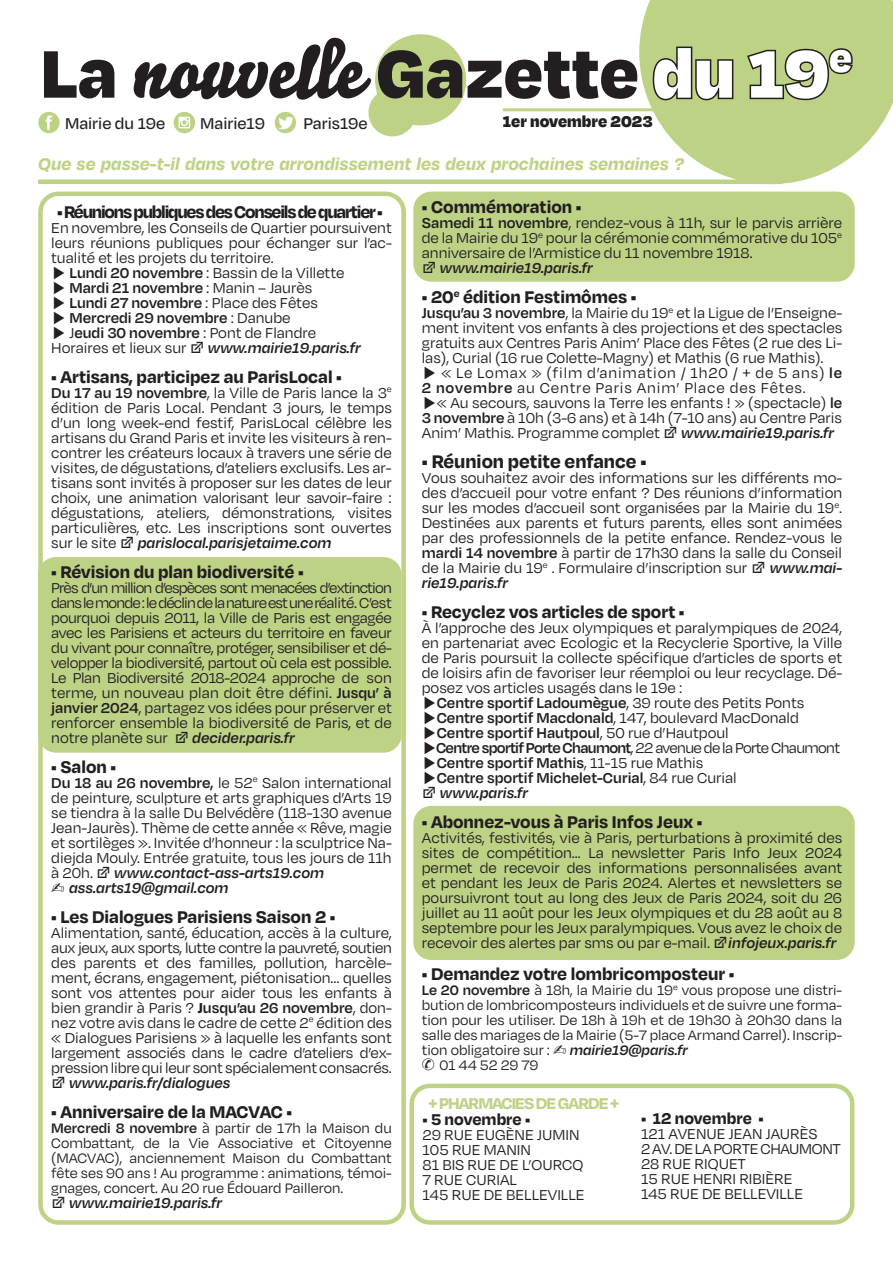
<style>
.page{position:relative;width:893px;height:1263px;background:#fff}
.page>*{position:absolute;margin:0;border:0;box-sizing:border-box;transform-origin:0 0}
.t1{font:900 77.25px "Degular";color:#231f20}
.t2{font:700 21px "Degular";color:#231f20}
.t3{font:700 19.5px "Degular";color:#231f20}
.t4{font:italic 700 19.5px "Degular";color:#bed286}
.t5{font:700 19.5px "Degular";letter-spacing:-.06em;color:#231f20}
.t6{font:500 18px "Degular";color:#231f20}
.t7{font:700 18px "Degular";color:#231f20}
.t8{font:700 18px "Degular";letter-spacing:-.05em;color:#bed286}
.t9{font:900 18px "Degular";color:#231f20}
.t10{font:16.5px/15px "Degular";color:#231f20}
.t11{font:italic 600 16.5px "Degular";color:#231f20}
.t12{font:15.75px/15px "Degular";color:#231f20}
.s1{font-family:"Bello Script Pro";font-weight:400}
.s2{font-weight:600}
.s3{font-weight:600;font-style:italic}
.s4{font-weight:700}
</style>
<div class="page">
<div style="left:413px;top:806px;width:442px;height:154px;background:#bed286;border-radius:18px"></div>
<div style="left:38px;top:557px;width:364px;height:196px;background:#bed286;border-radius:18px"></div>
<div style="left:413px;top:192px;width:442px;height:90px;background:#bed286;border-radius:18px"></div>
<div style="left:409px;top:1084px;width:445px;height:141px;border:4px solid #bed286;border-radius:18px"></div>
<hr style="left:503px;top:108px;width:362px;height:3px;background:#bed286">
<svg style="left:38px;top:112px;width:22px;height:21px"></svg>
<svg style="left:275px;top:112px;width:21px;height:21px"></svg>
<svg style="left:174px;top:112px;width:21px;height:21px"></svg>
<hr style="left:38px;top:180px;width:744px;height:4px;background:#bed286">
<div style="left:38px;top:192px;width:368px;height:1033px;border:4px solid #bed286;border-radius:18px"></div>
<div style="left:375px;top:34px;width:91px;height:91px;background:#bed286;border-radius:50%"></div>
<div style="left:368px;top:89px;width:48px;height:47px;background:#bed286;border-radius:50%"></div>
<svg style="left:639px;top:0;width:254px;height:184px;fill:#bed286"></svg>
<h1 class="t1" style="left:41px;top:23px;width:813px">La <span class="s1">nouvelle</span> Gazette du 19<sup>e</sup></h1>
<p class="t6" style="left:65px;top:112px;width:102px">Mairie du 19e</p>
<p class="t6" style="left:200px;top:112px;width:66px">Mairie19</p>
<p class="t6" style="left:303px;top:112px;width:66px">Paris19e</p>
<p class="t9" style="left:503px;top:109px;width:151px">1er novembre 2023</p>
<p class="t4" style="left:38px;top:151px;width:647px">Que se passe-t-il dans votre arrondissement les deux prochaines semaines ?</p>
<p class="t5" style="left:57px;top:199px;width:327px">• Réunions publiques des Conseils de quartier •</p>
<p class="t10" style="left:51px;top:219px;width:342px">En novembre, les Conseils de Quartier poursuivent leurs réunions publiques pour échanger sur l’ac&shy;tualité et les projets du territoire.<br>▶ <span class="s2">Lundi 20 novembre</span> : Bassin de la Villette<br>▶ <span class="s2">Mardi 21 novembre</span> : Manin – Jaurès<br>▶ <span class="s2">Lundi 27 novembre</span> : Place des Fêtes<br>▶ <span class="s2">Mercredi 29 novembre</span> : Danube<br>▶ J<span class="s2">eudi 30 novembre</span> : Pont de Flandre<br>Horaires et lieux sur <span class="s3">➚ www.mairie19.paris.fr</span></p>
<p class="t3" style="left:51px;top:364px;width:292px">• Artisans, participez au ParisLocal •</p>
<p class="t10" style="left:51px;top:384px;width:342px;text-align:justify"><span class="s2">Du 17 au 19 novembre</span>, la Ville de Paris lance la 3<sup>e </sup>édition de Paris Local. Pendant 3 jours, le temps d’un long week-end festif, ParisLocal célèbre les artisans du Grand Paris et invite les visiteurs à ren&shy;contrer les créateurs locaux à travers une série de visites, de dégustations, d’ateliers exclusifs. Les ar&shy;tisans sont invités à proposer sur les dates de leur choix, une animation valorisant leur savoir-faire : dégustations, ateliers, démonstrations, visites particulières, etc. Les inscriptions sont ouvertes sur le site <span class="s3">➚ parislocal.parisjetaime.com</span></p>
<p class="t3" style="left:51px;top:559px;width:254px">• Révision du plan biodiversité •</p>
<p class="t10" style="left:51px;top:579px;width:342px;text-align:justify">Près d’un million d’espèces sont menacées d’extinction dans le monde : le déclin de la nature est une réalité. C’est pourquoi depuis 2011, la Ville de Paris est engagée avec les Parisiens et acteurs du territoire en faveur du vivant pour connaître, protéger, sensibiliser et dé&shy;velopper la biodiversité, partout où cela est possible.<br>Le Plan Biodiversité 2018-2024 approche de son terme, un nouveau plan doit être défini. <span class="s2">Jusqu’ à janvier 2024</span>, partagez vos idées pour préserver et renforcer ensemble la biodiversité de Paris, et de notre planète sur <span class="s3">➚ decider.paris.fr</span></p>
<p class="t3" style="left:51px;top:754px;width:66px">• Salon •</p>
<p class="t10" style="left:51px;top:774px;width:342px"><span class="s2">Du 18 au 26 novembre,</span> le 52<sup>e</sup> Salon international de peinture, sculpture et arts graphiques d’Arts 19 se tiendra à la salle Du Belvédère (118-130 avenue Jean-Jaurès). Thème de cette année « Rêve, magie et sortilèges ». Invitée d’honneur : la sculptrice Na&shy;diejda Mouly. Entrée gratuite, tous les jours de 11h à 20h. <span class="s3">➚ www.contact-ass-arts19.com<br></span>✍ <span class="s3">ass.arts19@gmail.com</span></p>
<p class="t3" style="left:51px;top:904px;width:286px">• Les Dialogues Parisiens Saison 2 •</p>
<p class="t10" style="left:51px;top:924px;width:342px;text-align:justify">Alimentation, santé, éducation, accès à la culture, aux jeux, aux sports, lutte contre la pauvreté, soutien des parents et des familles, pollution, harcèle&shy;ment, écrans, engagement, piétonisation… quelles sont vos attentes pour aider tous les enfants à bien grandir à Paris ? <span class="s4">J</span><span class="s2">usqu’au 26 novembre</span>, don&shy;nez votre avis dans le cadre de cette 2<sup>e</sup> édition des « Dialogues Parisiens » à laquelle les enfants sont largement associés dans le cadre d’ateliers d’ex&shy;pression libre qui leur sont spécialement consacrés.</p>
<p class="t11" style="left:51px;top:1072px;width:181px">➚ www.paris.fr/dialogues</p>
<p class="t3" style="left:51px;top:1099px;width:242px">• Anniversaire de la MACVAC •</p>
<p class="t12" style="left:51px;top:1120px;width:342px;text-align:justify"><span class="s2">Mercredi 8 novembre</span> à partir de 17h la Maison du Combattant, de la Vie Associative et Citoyenne (MACVAC), anciennement Maison du Combattant fête ses 90 ans ! Au programme : animations, témoi&shy;gnages, concert. Au 20 rue Édouard Pailleron.</p>
<p class="t11" style="left:51px;top:1192px;width:172px">➚ www.mairie19.paris.fr</p>
<p class="t3" style="left:422px;top:195px;width:161px">• Commémoration •</p>
<p class="t10" style="left:422px;top:215px;width:422px;text-align:justify"><span class="s2">Samedi 11 novembre</span>, rendez-vous à 11h, sur le parvis arrière de la Mairie du 19<sup>e</sup> pour la cérémonie commémorative du 105<sup>e </sup>anniversaire de l’Armistice du 11 novembre 1918.</p>
<p class="t11" style="left:422px;top:258px;width:172px">➚ www.mairie19.paris.fr</p>
<p class="t3" style="left:422px;top:285px;width:216px">• 20<sup>e</sup> édition Festimômes •</p>
<p class="t10" style="left:422px;top:305px;width:422px"><span class="s2">Jusqu’au 3 novembre</span>, la Mairie du 19<sup>e</sup> et la Ligue de l’Enseigne&shy;ment invitent vos enfants à des projections et des spectacles gratuits aux Centres Paris Anim’ Place des Fêtes (2 rue des Li&shy;las), Curial (16 rue Colette-Magny) et Mathis (6 rue Mathis). ▶ « Le Lomax » (film d’animation / 1h20 / + de 5 ans) <span class="s2">le 2 novembre</span> au Centre Paris Anim’ Place des Fêtes.<br>▶« Au secours, sauvons la Terre les enfants ! » (spectacle) <span class="s2">le 3 novembre</span> à 10h (3-6 ans) et à 14h (7-10 ans) au Centre Paris Anim’ Mathis. Programme complet <span class="s3">➚ www.mairie19.paris.fr</span></p>
<p class="t2" style="left:422px;top:448px;width:226px">• Réunion petite enfance •</p>
<p class="t10" style="left:422px;top:470px;width:422px;text-align:justify">Vous souhaitez avoir des informations sur les différents mo&shy;des d’accueil pour votre enfant ? Des réunions d’information sur les modes d’accueil sont organisées par la Mairie du 19<sup>e</sup>.<br>Destinées aux parents et futurs parents, elles sont animées par des professionnels de la petite enfance. Rendez-vous le <span class="s2">mardi 14 novembre</span> à partir de 17h30 dans la salle du Conseil de la Mairie du 19<sup>e</sup> . Formulaire d’inscription sur <span class="s3">➚ www.mai&shy;rie19.paris.fr</span></p>
<p class="t3" style="left:422px;top:600px;width:264px">• Recyclez vos articles de sport •</p>
<p class="t10" style="left:422px;top:620px;width:422px">À l’approche des Jeux olympiques et paralympiques de 2024, en partenariat avec Ecologic et la Recyclerie Sportive, la Ville de Paris poursuit la collecte spécifique d’articles de sports et de loisirs afin de favoriser leur réemploi ou leur recyclage. Dé&shy;posez vos articles usagés dans le 19e :<br>▶<span class="s2">Centre sportif Ladoumègue</span>, 39 route des Petits Ponts ▶<span class="s2">Centre sportif Macdonald</span>, 147, boulevard MacDonald ▶<span class="s2">Centre sportif Hautpoul</span>, 50 rue d’Hautpoul<br>▶<span class="s2">Centre sportif Porte Chaumont</span>, 22 avenue de la Porte Chaumont ▶<span class="s2">Centre sportif Mathis</span>, 11-15 rue Mathis<br>▶<span class="s2">Centre sportif Michelet-Curial</span>, 84 rue Curial<br><span class="s3">➚ www.paris.fr</span></p>
<p class="t3" style="left:422px;top:810px;width:282px">• Abonnez-vous à Paris Infos Jeux •</p>
<p class="t10" style="left:422px;top:830px;width:422px;text-align:justify">Activités, festivités, vie à Paris, perturbations à proximité des sites de compétition… La newsletter Paris Info Jeux 2024 permet de recevoir des informations personnalisées avant et pendant les Jeux de Paris 2024. Alertes et newsletters se poursuivront tout au long des Jeux de Paris 2024, soit du 26 juillet au 11 août pour les Jeux olympiques et du 28 août au 8 septembre pour les Jeux paralympiques. Vous avez le choix de recevoir des alertes par sms ou par e-mail. <span class="s3">➚infojeux.paris.fr</span></p>
<p class="t3" style="left:422px;top:961px;width:314px">• Demandez votre lombricomposteur •</p>
<p class="t12" style="left:422px;top:982px;width:422px"><span class="s2">Le 20 novembre</span> à 18h, la Mairie du 19<sup>e</sup> vous propose une distri&shy;bution de lombricomposteurs individuels et de suivre une forma&shy;tion pour les utiliser. De 18h à 19h et de 19h30 à 20h30 dans la salle des mariages de la Mairie (5-7 place Armand Carrel). Inscrip&shy;tion obligatoire sur : ✍ <span class="s3">mairie19@paris.fr<br></span>✆ 01 44 52 29 79</p>
<p class="t8" style="left:428px;top:1091px;width:192px">+ PHARMACIES DE GARDE +</p>
<p class="t7" style="left:422px;top:1108px;width:109px">• 5 novembre •</p>
<p class="t10" style="left:422px;top:1127px;width:164px">29 RUE EUGÈNE JUMIN<br>105 RUE MANIN<br>81 BIS RUE DE L’OURCQ<br>7 RUE CURIAL<br>145 RUE DE BELLEVILLE</p>
<p class="t7" style="left:641px;top:1107px;width:124px">• 12 novembre •</p>
<p class="t10" style="left:641px;top:1126px;width:201px">121 AVENUE JEAN JAURÈS<br>2 AV. DE LA PORTE CHAUMONT<br>28 RUE RIQUET<br>15 RUE HENRI RIBIÈRE<br>145 RUE DE BELLEVILLE</p>
</div>
